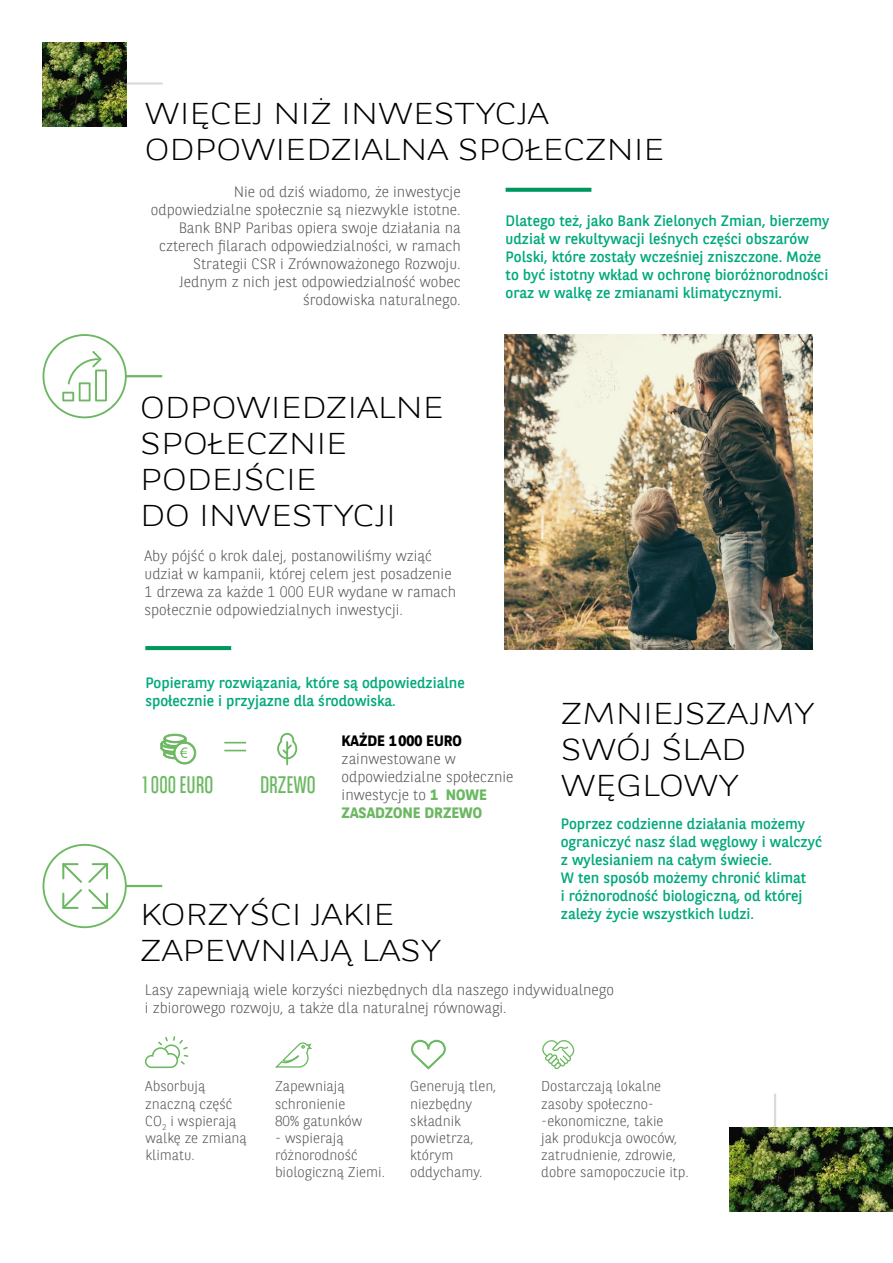
<style>
.page{position:relative;width:893px;height:1263px;background:#fff}
.page>*{position:absolute;margin:0;border:0;box-sizing:border-box;transform-origin:0 0}
.t1{font:300 30px/36px "BNPP Expanded Sans";letter-spacing:-.005em;color:#000}
.t2{font:23.85px "BNPP Sans Condensed";color:#6cb862}
.t3{font:300 15px/18px "BNPP Sans";color:#575756}
.t4{font:15px/18px "BNPP Sans";color:#00a97c}
.t5{font:700 15px "BNPP Sans";color:#000}
.t6{font:300 14.25px/17.1px "BNPP Sans";color:#575756}
.s1{font-weight:700;color:#6cb862}
</style>
<div class="page">
<svg style="left:160px;top:734px;width:36px;height:30px"></svg>
<svg style="left:224px;top:742px;width:22px;height:1px"></svg>
<svg style="left:224px;top:750px;width:22px;height:1px"></svg>
<svg style="left:145px;top:1036px;width:43px;height:32px"></svg>
<svg style="left:275px;top:1042px;width:37px;height:26px"></svg>
<svg style="left:542px;top:1040px;width:33px;height:29px"></svg>
<svg style="left:411px;top:1040px;width:35px;height:29px"></svg>
<hr style="left:77px;top:82px;width:86px;height:3px;background:#dadada">
<hr style="left:774px;top:1094px;width:2px;height:105px;background:#dadada">
<svg style="left:506px;top:188px;width:85px;height:4px"></svg>
<svg style="left:145px;top:646px;width:86px;height:4px"></svg>
<img style="left:43px;top:43px;width:84px;height:84px">
<img style="left:730px;top:1127px;width:163px;height:84px">
<img style="left:504px;top:334px;width:308px;height:315px">
<hr style="left:125px;top:375px;width:37px;height:2px;background:#6cb862">
<svg style="left:43px;top:334px;width:84px;height:84px"></svg>
<hr style="left:125px;top:885px;width:37px;height:2px;background:#6cb862">
<svg style="left:43px;top:844px;width:84px;height:84px"></svg>
<svg style="left:277px;top:733px;width:20px;height:32px"></svg>
<h1 class="t1" style="left:145px;top:94px;width:521px">WIĘCEJ NIŻ INWESTYCJA<br>ODPOWIEDZIALNA SPOŁECZNIE</h1>
<p class="t3" style="left:151px;top:182px;width:311px;text-align:right">Nie od dziś wiadomo, że inwestycje odpowiedzialne społecznie są niezwykle istotne.<br>Bank BNP Paribas opiera swoje działania na czterech filarach odpowiedzialności, w ramach Strategii CSR i Zrównoważonego Rozwoju.<br>Jednym z nich jest odpowiedzialność wobec środowiska naturalnego.</p>
<h1 class="t1" style="left:140px;top:388px;width:305px">ODPOWIEDZIALNE<br>SPOŁECZNIE<br>PODEJŚCIE<br>DO INWESTYCJI</h1>
<p class="t3" style="left:145px;top:546px;width:313px">Aby pójść o krok dalej, postanowiliśmy wziąć udział w kampanii, której celem jest posadzenie 1 drzewa za każde 1 000 EUR wydane w ramach społecznie odpowiedzialnych inwestycji.</p>
<p class="t4" style="left:506px;top:212px;width:325px">Dlatego też, jako Bank Zielonych Zmian, bierzemy udział w rekultywacji leśnych części obszarów Polski, które zostały wcześniej zniszczone. Może to być istotny wkład w ochronę bioróżnorodności oraz w walkę ze zmianami klimatycznymi.</p>
<p class="t4" style="left:145px;top:673px;width:321px">Popieramy rozwiązania, które są odpowiedzialne społecznie i przyjazne dla środowiska.</p>
<h2 class="t2" style="left:142px;top:770px;width:72px">1 000 EURO</h2>
<h2 class="t2" style="left:260px;top:770px;width:57px">DRZEWO</h2>
<p class="t5" style="left:342px;top:730px;width:122px">KAŻDE 1000 EURO</p>
<p class="t3" style="left:342px;top:749px;width:173px">zainwestowane w odpowiedzialne społecznie inwestycje to <span class="s1">1 NOWE<br>ZASADZONE DRZEWO</span></p>
<h1 class="t1" style="left:140px;top:895px;width:303px">KORZYŚCI JAKIE<br>ZAPEWNIAJĄ LASY</h1>
<h1 class="t1" style="left:561px;top:694px;width:256px">ZMNIEJSZAJMY<br>SWÓJ ŚLAD<br>WĘGLOWY</h1>
<p class="t4" style="left:561px;top:814px;width:263px">Poprzez codzienne działania możemy ograniczyć nasz ślad węglowy i walczyć z wylesianiem na całym świecie.<br>W ten sposób możemy chronić klimat<br>i różnorodność biologiczną, od której zależy życie wszystkich ludzi.</p>
<p class="t3" style="left:145px;top:979px;width:471px">Lasy zapewniają wiele korzyści niezbędnych dla naszego indywidualnego i zbiorowego rozwoju, a także dla naturalnej równowagi.</p>
<p class="t6" style="left:145px;top:1077px;width:103px">Absorbują znaczną część<br>CO<sub>2</sub> i wspierają walkę ze zmianą klimatu.</p>
<p class="t6" style="left:541px;top:1077px;width:149px">Dostarczają lokalne zasoby społeczno--ekonomiczne, takie<br>jak produkcja owoców, zatrudnienie, zdrowie, dobre samopoczucie itp.</p>
<p class="t6" style="left:410px;top:1077px;width:88px">Generują tlen, niezbędny składnik powietrza, którym oddychamy.</p>
<p class="t6" style="left:275px;top:1077px;width:89px">Zapewniają schronienie<br>80% gatunków</p>
<p class="t6" style="left:275px;top:1128px;width:111px">- wspierają różnorodność biologiczną Ziemi.</p>
</div>
